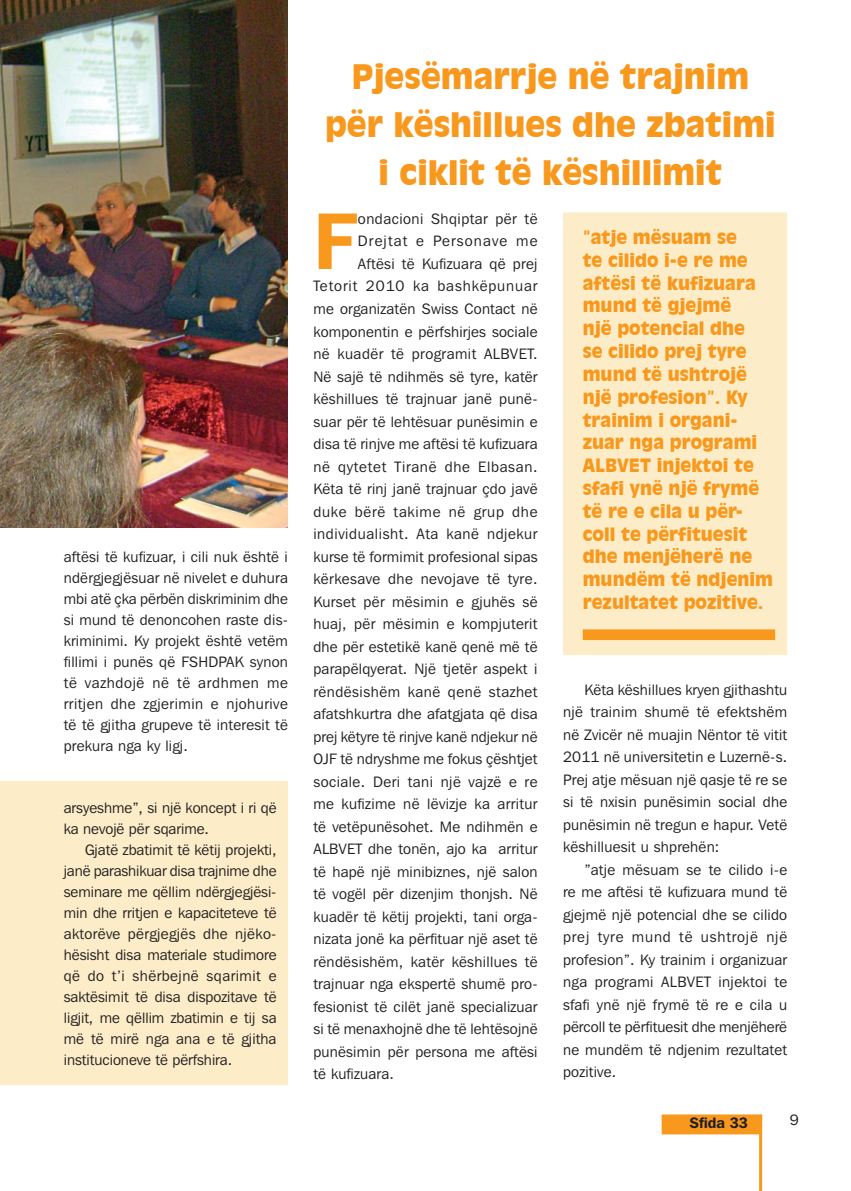
<style>
.page{position:relative;width:851px;height:1191px;background:#fff}
.page>*{position:absolute;margin:0;border:0;box-sizing:border-box;transform-origin:0 0}
.t1{font:600 79.8px "Franklin Gothic IT Cby BT";color:#f8981d}
.t2{font:900 33px/48px "Incised 901 BT";color:#f8981d;text-align:center}
.t3{font:900 18px/22.8px "Incised 901 BT";color:#f8981d}
.t4{font:15px/21px "Franklin Gothic IT Cby BT";letter-spacing:.015em;color:#231f20;text-align:justify}
.t5{font:15px "Franklin Gothic IT Cby BT";letter-spacing:.035em;color:#231f20}
.t6{font:15px "Franklin Gothic IT Cby BT";letter-spacing:.05em;color:#231f20}
.t7{font:15px "Franklin Gothic IT Cby BT";letter-spacing:.04em;color:#231f20}
.t8{font:15px "Franklin Gothic IT Cby BT";letter-spacing:.06em;color:#231f20}
.t9{font:15px "Franklin Gothic IT Cby BT";letter-spacing:.075em;color:#231f20}
.t10{font:600 15px "Franklin Gothic IT Cby BT";color:#231f20}
</style>
<div class="page">
<hr style="left:759px;top:1114px;width:3px;height:76px;background:#f8981d">
<div style="left:662px;top:1115px;width:99px;height:18px;background:#f8981d"></div>
<div style="left:661px;top:1114px;width:101px;height:20px;border:2px solid #f8981d"></div>
<img style="left:0;top:0;width:288px;height:527px">
<div style="left:0;top:781px;width:288px;height:304px;background:#fcedc8"></div>
<div style="left:563px;top:213px;width:223px;height:441px;background:#fcedc8"></div>
<div style="left:563px;top:212px;width:224px;height:443px;border:2px solid #fcedc8"></div>
<div style="left:583px;top:630px;width:191px;height:9px;background:#f8981d"></div>
<div style="left:582px;top:629px;width:193px;height:11px;border:2px solid #f8981d"></div>
<p class="t4" style="left:64px;top:547px;width:225px">aftësi të kufizuar, i cili nuk është i ndërgjegjësuar në nivelet e duhura mbi atë çka përbën diskriminim dhe si mund të denoncohen raste dis&shy;kriminimi. Ky projekt është vetëm fillimi i punës që FSHDPAK synon të vazhdojë në të ardhmen me rritjen dhe zgjerimin e njohurive të të gjitha grupeve të interesit të prekura nga ky ligj.</p>
<p class="t4" style="left:64px;top:798px;width:214px">arsyeshme”, si një koncept i ri që ka nevojë për sqarime.</p>
<p class="t4" style="left:64px;top:840px;width:214px;text-indent:21px">Gjatë zbatimit të këtij projekti, janë parashikuar disa trajnime dhe seminare me qëllim ndërgjegjësi&shy;min dhe rritjen e kapaciteteve të aktorëve përgjegjës dhe njëko&shy;hësisht disa materiale studimore që do t’i shërbejnë sqarimit e saktësimit të disa dispozitave të ligjit, me qëllim zbatimin e tij sa më të mirë nga ana e të gjitha institucioneve të përfshira.</p>
<h2 class="t2" style="left:325px;top:53px;width:452px">Pjesëmarrje në trajnim për këshillues dhe zbatimi i ciklit të këshillimit</h2>
<h1 class="t1" style="left:313px;top:211px;width:45px">F</h1>
<p class="t4" style="left:358px;top:210px;width:181px">ondacioni Shqiptar për të</p>
<p class="t3" style="left:582px;top:226px;width:192px">”atje mësuam se<br>te cilido i-e re me aftësi të kufizuara mund të gjejmë<br>një potencial dhe<br>se cilido prej tyre mund të ushtrojë një profesion”. Ky trainim i organi&shy;zuar nga programi<br>ALBVET injektoi te sfafi ynë një frymë të re e cila u për&shy;coll te përfituesit dhe menjëherë ne mundëm të ndjenim rezultatet pozitive.</p>
<p class="t9" style="left:358px;top:235px;width:181px">Drejtat e Personave me</p>
<p class="t4" style="left:358px;top:255px;width:181px">Aftësi të Kufizuara që prej</p>
<p class="t8" style="left:313px;top:280px;width:226px">Tetorit 2010 ka bashkëpunuar</p>
<p class="t4" style="left:313px;top:300px;width:226px">me organizatën Swiss Contact në</p>
<p class="t4" style="left:313px;top:322px;width:226px">komponentin e përfshirjes sociale</p>
<p class="t5" style="left:313px;top:348px;width:226px">në kuadër të programit ALBVET.</p>
<p class="t4" style="left:313px;top:367px;width:226px">Në sajë të ndihmës së tyre, katër</p>
<p class="t4" style="left:313px;top:390px;width:226px">këshillues të trajnuar janë punë-</p>
<p class="t4" style="left:313px;top:412px;width:226px">suar për të lehtësuar punësimin e</p>
<p class="t4" style="left:313px;top:435px;width:226px">disa të rinjve me aftësi të kufizuara</p>
<p class="t6" style="left:313px;top:460px;width:226px">në qytetet Tiranë dhe Elbasan.</p>
<p class="t4" style="left:313px;top:480px;width:226px">Këta të rinj janë trajnuar çdo javë</p>
<p class="t6" style="left:313px;top:505px;width:226px">duke bërë takime në grup dhe</p>
<p class="t7" style="left:313px;top:528px;width:226px">individualisht. Ata kanë ndjekur</p>
<p class="t4" style="left:313px;top:547px;width:226px">kurse të formimit profesional sipas</p>
<p class="t4" style="left:313px;top:570px;width:226px">kërkesave dhe nevojave të tyre.</p>
<p class="t4" style="left:313px;top:592px;width:226px">Kurset për mësimin e gjuhës së</p>
<p class="t4" style="left:313px;top:615px;width:226px">huaj, për mësimin e kompjuterit</p>
<p class="t4" style="left:313px;top:637px;width:226px">dhe për estetikë kanë qenë më të</p>
<p class="t4" style="left:313px;top:660px;width:226px">parapëlqyerat. Një tjetër aspekt i</p>
<p class="t5" style="left:313px;top:685px;width:226px">rëndësishëm kanë qenë stazhet</p>
<p class="t4" style="left:313px;top:705px;width:226px">afatshkurtra dhe afatgjata që disa</p>
<p class="t4" style="left:313px;top:727px;width:225px">prej këtyre të rinjve kanë ndjekur në</p>
<p class="t4" style="left:313px;top:750px;width:226px">OJF të ndryshme me fokus çështjet</p>
<p class="t4" style="left:313px;top:772px;width:226px">sociale. Deri tani një vajzë e re</p>
<p class="t4" style="left:313px;top:795px;width:226px">me kufizime në lëvizje ka arritur</p>
<p class="t4" style="left:313px;top:817px;width:226px">të vetëpunësohet. Me ndihmën e</p>
<p class="t4" style="left:313px;top:840px;width:226px">ALBVET dhe tonën, ajo ka arritur</p>
<p class="t4" style="left:313px;top:862px;width:226px">të hapë një minibiznes, një salon</p>
<p class="t4" style="left:313px;top:885px;width:226px">të vogël për dizenjim thonjsh. Në</p>
<p class="t4" style="left:313px;top:907px;width:226px">kuadër të këtij projekti, tani orga-</p>
<p class="t4" style="left:313px;top:930px;width:226px">nizata jonë ka përfituar një aset të</p>
<p class="t4" style="left:313px;top:952px;width:226px">rëndësishëm, katër këshillues të</p>
<p class="t4" style="left:313px;top:975px;width:226px">trajnuar nga ekspertë shumë pro-</p>
<p class="t4" style="left:313px;top:997px;width:226px">fesionist të cilët janë specializuar</p>
<p class="t4" style="left:313px;top:1020px;width:226px">si të menaxhojnë dhe të lehtësojnë</p>
<p class="t4" style="left:313px;top:1042px;width:226px">punësimin për persona me aftësi</p>
<p class="t4" style="left:313px;top:1065px;width:82px">të kufizuara.</p>
<p class="t4" style="left:563px;top:680px;width:225px;line-height:22.5px;text-indent:21px">Këta këshillues kryen gjithashtu një trainim shumë të efektshëm në Zvicër në muajin Nëntor të vitit 2011 në universitetin e Luzernë-s.<br>Prej atje mësuan një qasje të re se si të nxisin punësimin social dhe punësimin në tregun e hapur. Vetë këshilluesit u shprehën:</p>
<p class="t4" style="left:563px;top:860px;width:225px;line-height:22.5px;text-indent:21px">”atje mësuam se te cilido i-e re me aftësi të kufizuara mund të gjejmë një potencial dhe se cilido prej tyre mund të ushtrojë një profesion”. Ky trainim i organizuar nga programi ALBVET injektoi te sfafi ynë një frymë të re e cila u përcoll te përfituesit dhe menjëherë ne mundëm të ndjenim rezultatet pozitive.</p>
<p class="t10" style="left:689px;top:1116px;width:60px">Sfida 33</p>
<p class="t4" style="left:789px;top:1111px;width:10px">9</p>
</div>
